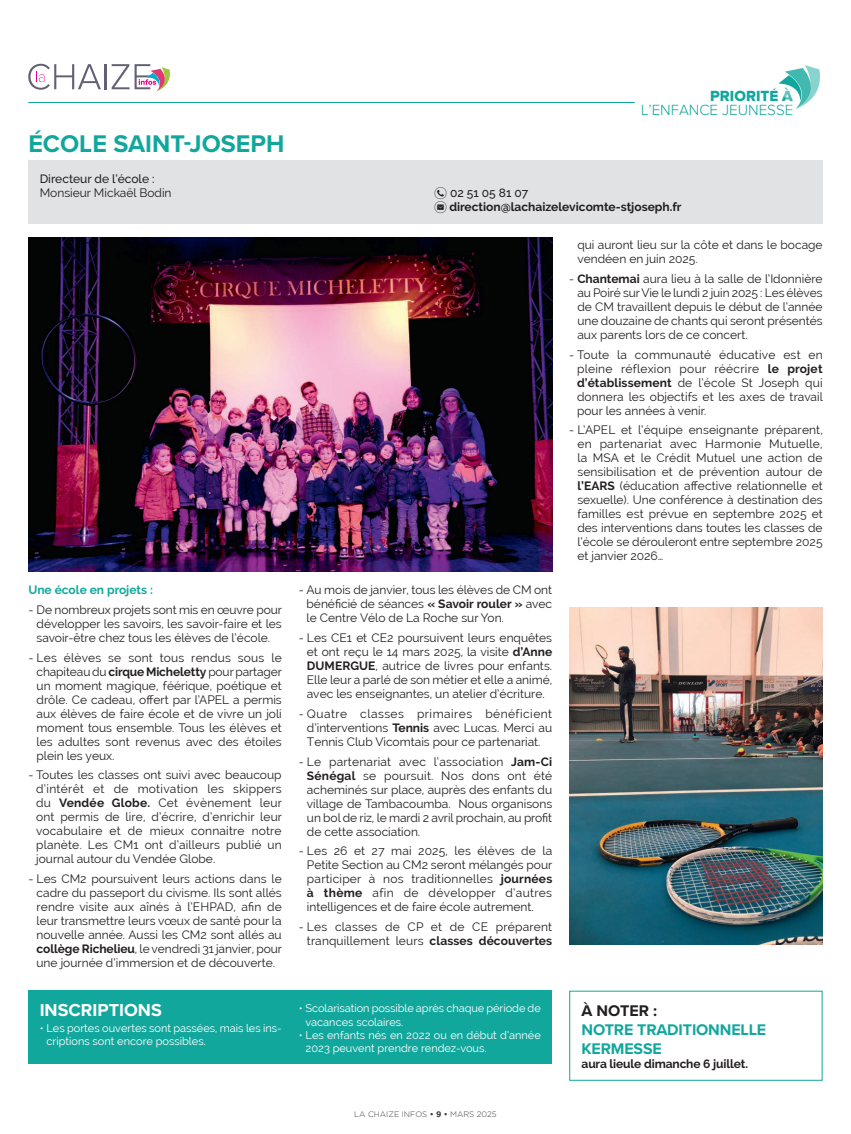
<style>
.page{position:relative;width:851px;height:1134px;background:#fff}
.page>*{position:absolute;margin:0;border:0;box-sizing:border-box;transform-origin:0 0}
.t1{font:700 25px "Proxima Nova";color:#12a79d}
.t2{font:700 18px "Proxima Nova";color:#fff}
.t3{font:700 16px/19.2px "Proxima Nova";letter-spacing:-.01em;color:#12a79d}
.t4{font:700 16px "Proxima Nova";color:#231f20}
.t5{font:300 15.3px "Proxima Nova A";color:#12a79d}
.t6{font:15.3px "Proxima Nova Extrabld";color:#12a79d}
.t7{font:12px/14px "Raleway";color:#231f20;text-align:justify}
.t8{font:700 12px/14px "Raleway";letter-spacing:-.005em;color:#231f20}
.t9{font:500 12px "Raleway";color:#231f20}
.t10{font:700 12px "Raleway";color:#12a79d}
.t11{font:11px/13.2px "Raleway";color:#fff}
.t12{font:300 8px "Gotham";color:#3d3f40}
.s1{font-family:"typeecon";font-weight:400}
.s2{font-weight:500}
.s3{font-weight:700}
</style>
<div class="page">
<div style="left:28px;top:160px;width:794px;height:64px;background:#e1e2e4"></div>
<img style="left:28px;top:238px;width:524px;height:334px">
<div style="left:569px;top:991px;width:253px;height:90px;border:1px solid #12a79d"></div>
<div style="left:28px;top:991px;width:524px;height:73px;background:#12a79d"></div>
<img style="left:569px;top:607px;width:253px;height:338px">
<hr style="left:28px;top:102px;width:606px;height:1px;background:#12a79d">
<svg style="left:778px;top:65px;width:42px;height:44px"></svg>
<hr style="left:104px;top:64px;width:3px;height:25px;background:#616173">
<svg style="left:28px;top:64px;width:73px;height:26px"></svg>
<svg style="left:112px;top:64px;width:58px;height:27px"></svg>
<p class="t6" style="left:710px;top:87px;width:84px">PRIORITÉ À</p>
<p class="t5" style="left:641px;top:101px;width:154px">L’ENFANCE JEUNESSE</p>
<h1 class="t1" style="left:28px;top:125px;width:257px">ÉCOLE SAINT-JOSEPH</h1>
<p class="t9" style="left:40px;top:172px;width:116px">Directeur de l’école :</p>
<p class="t7" style="left:40px;top:185px;width:133px">Monsieur Mickaël Bodin</p>
<p class="t8" style="left:434px;top:186px;width:249px"><span class="s1">n</span> <span class="s2">02 51 05 81 07<br></span><span class="s1">e</span> direction@lachaizelevicomte-stjoseph.fr</p>
<p class="t10" style="left:28px;top:583px;width:126px">Une école en projets :</p>
<p class="t7" style="left:36px;top:603px;width:247px;text-indent:-8px">- De nombreux projets sont mis en œuvre pour développer les savoirs, les savoir-faire et les savoir-être chez tous les élèves de l’école.</p>
<p class="t7" style="left:36px;top:650px;width:247px;text-indent:-8px">- Les élèves se sont tous rendus sous le chapiteau du <span class="s3">cirque Micheletty</span> pour partager un moment magique, féérique, poétique et drôle. Ce cadeau, offert par l’APEL a permis aux élèves de faire école et de vivre un joli moment tous ensemble. Tous les élèves et les adultes sont revenus avec des étoiles plein les yeux.</p>
<p class="t7" style="left:36px;top:768px;width:247px;text-indent:-8px">- Toutes les classes ont suivi avec beaucoup d’intérêt et de motivation les skippers du <span class="s3">Vendée Globe.</span> Cet évènement leur ont permis de lire, d’écrire, d’enrichir leur vocabulaire et de mieux connaitre notre planète. Les CM1 ont d’ailleurs publié un journal autour du Vendée Globe.</p>
<p class="t7" style="left:36px;top:872px;width:247px;text-indent:-8px">- Les CM2 poursuivent leurs actions dans le cadre du passeport du civisme. Ils sont allés rendre visite aux aînés à l’EHPAD, afin de leur transmettre leurs vœux de santé pour la nouvelle année. Aussi les CM2 sont allés au <span class="s3">collège Richelieu</span>, le vendredi 31 janvier, pour une journée d’immersion et de découverte.</p>
<h2 class="t2" style="left:40px;top:997px;width:124px">INSCRIPTIONS</h2>
<p class="t11" style="left:46px;top:1022px;width:237px;text-indent:-7px">• Les portes ouvertes sont passées, mais les ins&shy;criptions sont encore possibles.</p>
<p class="t7" style="left:306px;top:583px;width:247px;text-indent:-8px">- Au mois de janvier, tous les élèves de CM ont bénéficié de séances <span class="s3">« Savoir rouler »</span> avec le Centre Vélo de La Roche sur Yon.</p>
<p class="t7" style="left:307px;top:631px;width:247px;text-indent:-8px">- Les CE1 et CE2 poursuivent leurs enquêtes et ont reçu le 14 mars 2025, la visite <span class="s3">d’Anne DUMERGUE</span>, autrice de livres pour enfants.<br>Elle leur a parlé de son métier et elle a animé, avec les enseignantes, un atelier d’écriture.</p>
<p class="t7" style="left:307px;top:707px;width:247px;text-indent:-8px">- Quatre classes primaires bénéficient d’interventions <span class="s3">Tennis</span> avec Lucas. Merci au Tennis Club Vicomtais pour ce partenariat.</p>
<p class="t7" style="left:307px;top:754px;width:247px;text-indent:-8px">- Le partenariat avec l’association <span class="s3">Jam-Ci Sénégal</span> se poursuit. Nos dons ont été acheminés sur place, auprès des enfants du village de Tambacoumba. Nous organisons un bol de riz, le mardi 2 avril prochain, au profit de cette association.</p>
<p class="t7" style="left:307px;top:844px;width:247px;text-indent:-8px">- Les 26 et 27 mai 2025, les élèves de la Petite Section au CM2 seront mélangés pour participer à nos traditionnelles <span class="s3">journées à thème</span> afin de développer d’autres intelligences et de faire école autrement.</p>
<p class="t7" style="left:299px;top:920px;width:255px;text-align:right">- Les classes de CP et de CE préparent tranquillement leurs <span class="s3">classes découvertes</span></p>
<p class="t11" style="left:305px;top:1002px;width:237px;text-indent:-7px">• Scolarisation possible après chaque période de vacances scolaires.</p>
<p class="t11" style="left:305px;top:1028px;width:237px;text-indent:-7px">• Les enfants nés en 2022 ou en début d’année<br>2023 peuvent prendre rendez-vous.</p>
<p class="t12" style="left:354px;top:1110px;width:144px">LA CHAIZE INFOS <span class="s3">• 9 •</span> MARS 2025</p>
<p class="t7" style="left:577px;top:238px;width:247px">qui auront lieu sur la côte et dans le bocage vendéen en juin 2025.</p>
<p class="t7" style="left:577px;top:272px;width:247px;text-indent:-8px">- <span class="s3">Chantemai</span> aura lieu à la salle de l’Idonnière au Poiré sur Vie le lundi 2 juin 2025 : Les élèves de CM travaillent depuis le début de l’année une douzaine de chants qui seront présentés aux parents lors de ce concert.</p>
<p class="t7" style="left:577px;top:347px;width:247px;text-indent:-8px">- Toute la communauté éducative est en pleine réflexion pour réécrire <span class="s3">le projet d’établissement</span> de l’école St Joseph qui donnera les objectifs et les axes de travail pour les années à venir.</p>
<p class="t7" style="left:577px;top:423px;width:247px;text-indent:-8px">- L’APEL et l’équipe enseignante préparent, en partenariat avec Harmonie Mutuelle, la MSA et le Crédit Mutuel une action de sensibilisation et de prévention autour de <span class="s3">l’EARS</span> (éducation affective relationnelle et sexuelle). Une conférence à destination des familles est prévue en septembre 2025 et des interventions dans toutes les classes de l’école se dérouleront entre septembre 2025 et janvier 2026…</p>
<h3 class="t4" style="left:581px;top:998px;width:77px">À NOTER :</h3>
<h3 class="t3" style="left:581px;top:1019px;width:186px">NOTRE TRADITIONNELLE<br>KERMESSE</h3>
<p class="t8" style="left:581px;top:1057px;width:168px">aura lieule dimanche 6 juillet.</p>
</div>
